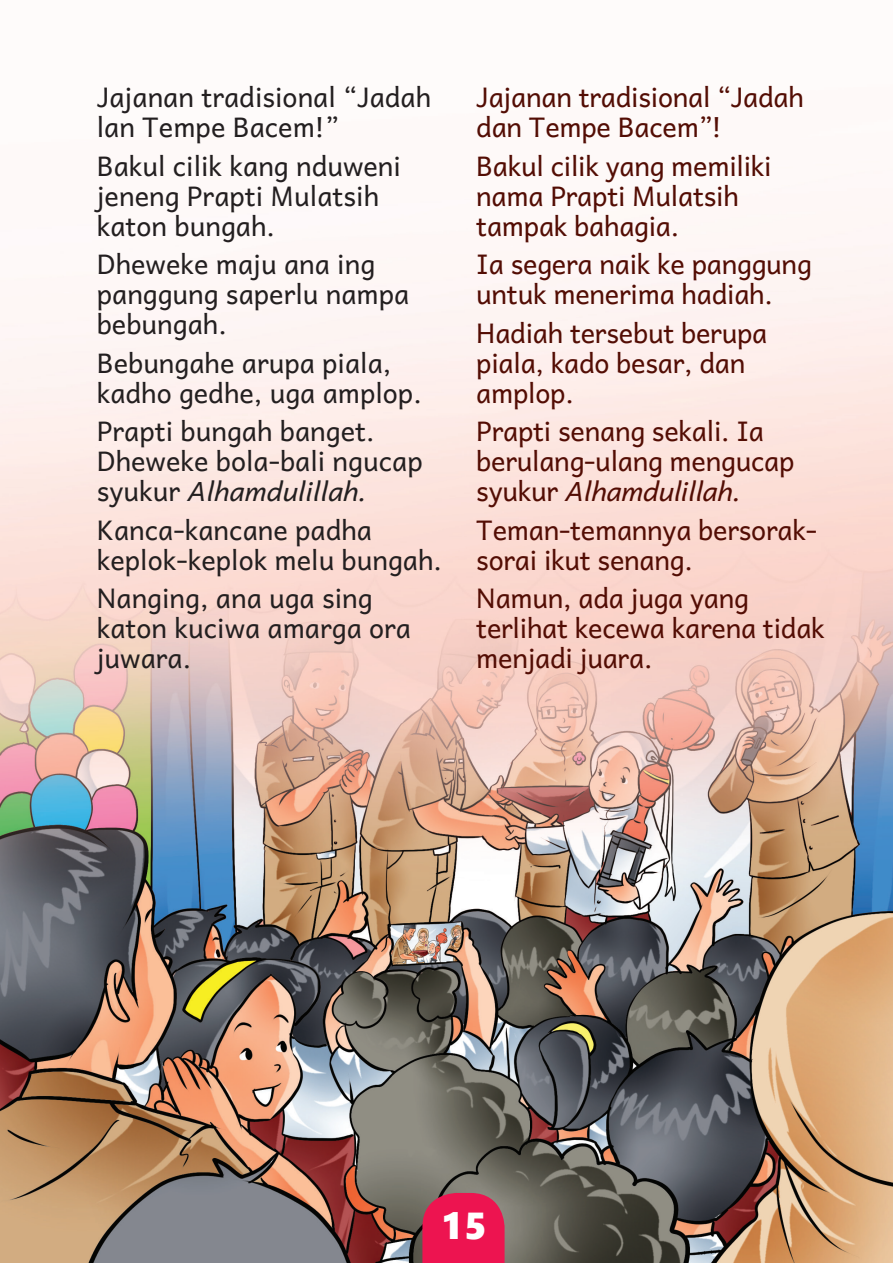
<style>
.page{position:relative;width:893px;height:1263px;background:#fff}
.page>*{position:absolute;margin:0;border:0;box-sizing:border-box;transform-origin:0 0}
.t1{font:37.5px "Segoe UI Black";color:#fff}
.t2{font:27px/30px "Andika New Basic";letter-spacing:-.01em;color:#530d04}
.t3{font:27px/30px "Andika New Basic";color:#231f20}
.s1{font-style:italic}
</style>
<div class="page">
<img style="left:0;top:214px;width:893px;height:1049px">
<svg style="left:422px;top:1193px;width:83px;height:70px;background:#e21d52"></svg>
<p class="t3" style="left:97px;top:79px;width:336px">Jajanan tradisional “Jadah lan Tempe Bacem!”</p>
<p class="t3" style="left:97px;top:147px;width:306px">Bakul cilik kang nduweni jeneng Prapti Mulatsih katon bungah.</p>
<p class="t3" style="left:97px;top:246px;width:314px">Dheweke maju ana ing panggung saperlu nampa bebungah.</p>
<p class="t3" style="left:97px;top:344px;width:327px">Bebungahe arupa piala, kadho gedhe, uga amplop.</p>
<p class="t3" style="left:97px;top:413px;width:328px">Prapti bungah banget.<br>Dheweke bola-bali ngucap syukur <span class="s1">Alhamdulillah.</span></p>
<p class="t3" style="left:97px;top:511px;width:347px">Kanca-kancane padha keplok-keplok melu bungah.</p>
<p class="t3" style="left:97px;top:580px;width:316px">Nanging, ana uga sing katon kuciwa amarga ora juwara.</p>
<p class="t2" style="left:476px;top:78px;width:329px">Jajanan tradisional “Jadah dan Tempe Bacem”!</p>
<p class="t2" style="left:476px;top:147px;width:297px">Bakul cilik yang memiliki nama Prapti Mulatsih tampak bahagia.</p>
<p class="t2" style="left:476px;top:245px;width:337px">Ia segera naik ke panggung untuk menerima hadiah.</p>
<p class="t2" style="left:476px;top:314px;width:293px">Hadiah tersebut berupa piala, kado besar, dan amplop.</p>
<p class="t2" style="left:476px;top:412px;width:320px">Prapti senang sekali. Ia berulang-ulang mengucap syukur <span class="s1">Alhamdulillah.</span></p>
<p class="t2" style="left:476px;top:511px;width:342px">Teman-temannya bersorak&shy;sorai ikut senang.</p>
<p class="t2" style="left:476px;top:579px;width:350px">Namun, ada juga yang terlihat kecewa karena tidak menjadi juara.</p>
<h1 class="t1" style="left:443px;top:1199px;width:46px">15</h1>
</div>
